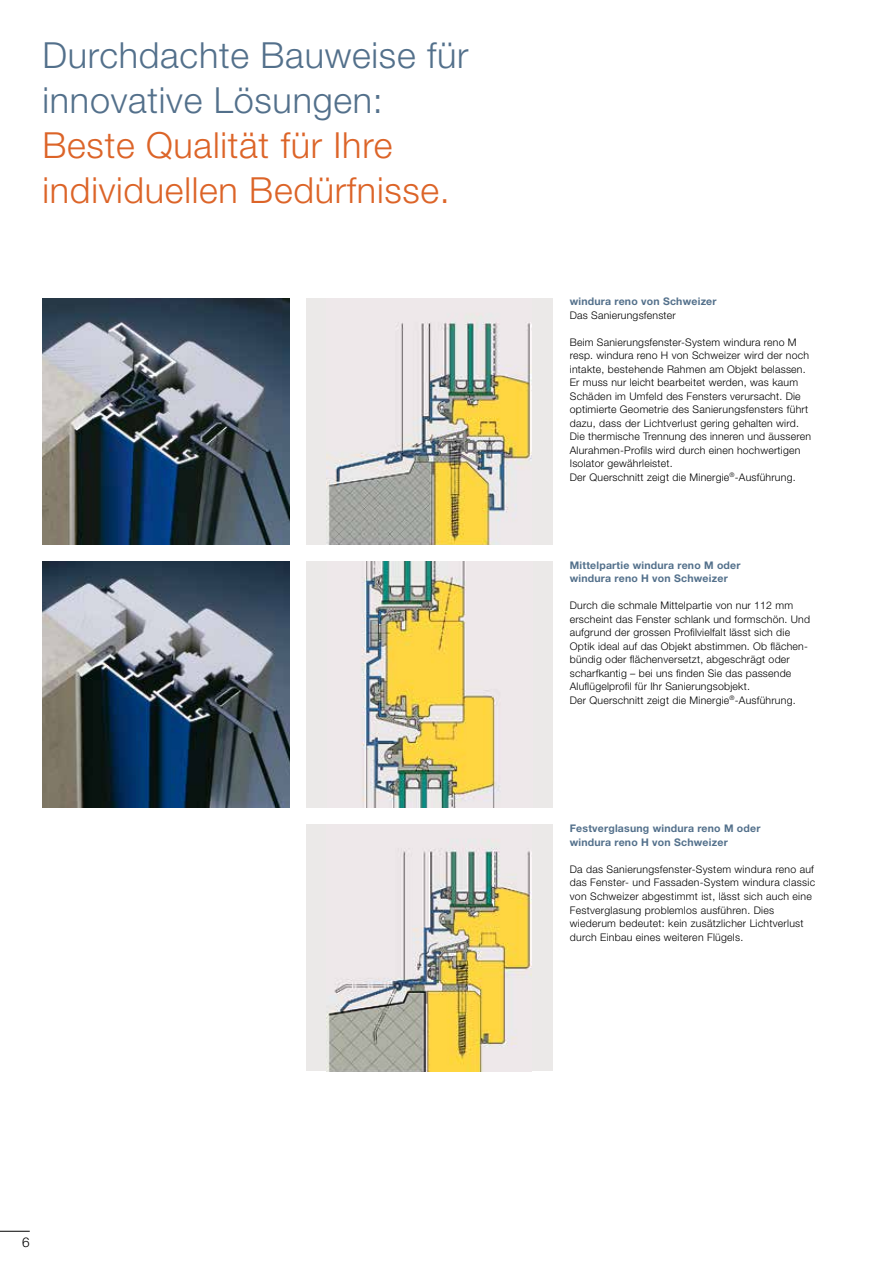
<style>
.page{position:relative;width:893px;height:1263px;background:#fff}
.page>*{position:absolute;margin:0;border:0;box-sizing:border-box;transform-origin:0 0}
.t1{font:300 36px/45px "Helvetica Neue LT Std";letter-spacing:.02em;color:#dc6428}
.t2{font:300 36px/45px "Helvetica Neue LT Std";letter-spacing:.02em;color:#53708b}
.t3{font:300 13.5px "Helvetica Neue LT Std";color:#000}
.t4{font:300 10.5px/13.5px "Helvetica Neue LT Std";letter-spacing:.02em;color:#000}
.t5{font:700 10.5px/13.5px "Helvetica Neue LT Std";letter-spacing:.02em;color:#53708b}
</style>
<div class="page">
<div style="left:306px;top:298px;width:246px;height:247px;background:#ebe9e8"></div>
<img style="left:327px;top:314px;width:205px;height:231px">
<div style="left:306px;top:561px;width:246px;height:247px;background:#ebe9e8"></div>
<img style="left:362px;top:561px;width:138px;height:247px">
<div style="left:306px;top:824px;width:246px;height:247px;background:#ebe9e8"></div>
<img style="left:327px;top:848px;width:205px;height:223px">
<hr style="left:0;top:1231px;width:30px;height:1px;background:#000">
<img style="left:43px;top:298px;width:246px;height:247px">
<img style="left:43px;top:561px;width:246px;height:247px">
<h1 class="t2" style="left:43px;top:32px;width:428px">Durchdachte Bauweise für innovative Lösungen:</h1>
<h1 class="t1" style="left:43px;top:122px;width:409px">Beste Qualität für Ihre individuellen Bedürfnisse.</h1>
<p class="t5" style="left:570px;top:294px;width:148px">windura reno von Schweizer</p>
<p class="t4" style="left:570px;top:308px;width:108px">Das Sanierungsfenster</p>
<p class="t4" style="left:570px;top:335px;width:243px">Beim Sanierungsfenster-System windura reno M resp. windura reno H von Schweizer wird der noch intakte, bestehende Rahmen am Objekt belassen.<br>Er muss nur leicht bearbeitet werden, was kaum Schäden im Umfeld des Fensters verursacht. Die optimierte Geometrie des Sanierungsfensters führt dazu, dass der Lichtverlust gering gehalten wird.<br>Die thermische Trennung des inneren und äusseren Alurahmen-Profils wird durch einen hochwertigen Isolator gewährleistet.<br>Der Querschnitt zeigt die Minergie<sup>®</sup>-Ausführung.</p>
<p class="t5" style="left:570px;top:558px;width:172px">Mittelpartie windura reno M oder windura reno H von Schweizer</p>
<p class="t4" style="left:570px;top:599px;width:242px">Durch die schmale Mittelpartie von nur 112 mm erscheint das Fenster schlank und formschön. Und aufgrund der grossen Profilvielfalt lässt sich die Optik ideal auf das Objekt abstimmen. Ob flächen&shy;bündig oder flächenversetzt, abgeschrägt oder scharfkantig – bei uns finden Sie das passende Aluflügelprofil für Ihr Sanierungsobjekt.<br>Der Querschnitt zeigt die Minergie<sup>®</sup>-Ausführung.</p>
<p class="t5" style="left:570px;top:822px;width:192px">Festverglasung windura reno M oder windura reno H von Schweizer</p>
<p class="t4" style="left:570px;top:862px;width:247px">Da das Sanierungsfenster-System windura reno auf das Fenster- und Fassaden-System windura classic von Schweizer abgestimmt ist, lässt sich auch eine Festverglasung problemlos ausführen. Dies wiederum bedeutet: kein zusätzlicher Lichtverlust durch Einbau eines weiteren Flügels.</p>
<p class="t3" style="left:22px;top:1234px;width:9px">6</p>
</div>
